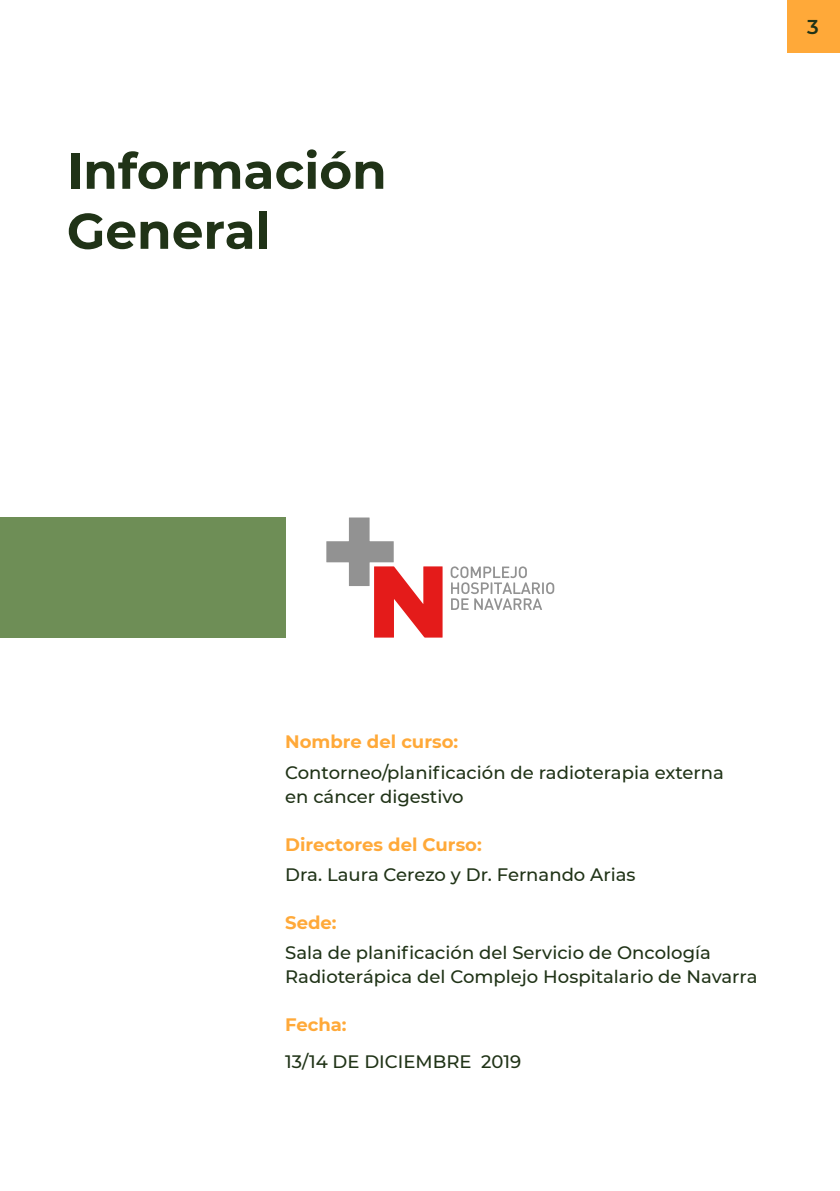
<style>
.page{position:relative;width:840px;height:1191px;background:#fff}
.page>*{position:absolute;margin:0;border:0;box-sizing:border-box;transform-origin:0 0}
.t1{font:700 50px/60px "Montserrat";color:#203317}
.t2{font:600 20px "Montserrat";color:#203317}
.t3{font:500 18px/24px "Montserrat";color:#203317}
.t4{font:700 18px "Montserrat";color:#ffa939}
</style>
<div class="page">
<div style="left:786px;top:0;width:53px;height:52px;background:#ffa939"></div>
<div style="left:0;top:517px;width:285px;height:120px;background:#6e8e56"></div>
<svg style="left:326px;top:517px;width:116px;height:121px"></svg>
<svg style="left:450px;top:566px;width:104px;height:44px"></svg>
<h1 class="t1" style="left:67px;top:138px;width:321px">Información<br>General</h1>
<p class="t2" style="left:806px;top:13px;width:13px">3</p>
<p class="t4" style="left:285px;top:729px;width:174px">Nombre del curso:</p>
<p class="t3" style="left:285px;top:759px;width:440px">Contorneo/planificación de radioterapia externa en cáncer digestivo</p>
<p class="t4" style="left:285px;top:831px;width:198px">Directores del Curso:</p>
<p class="t3" style="left:285px;top:861px;width:351px">Dra. Laura Cerezo y Dr. Fernando Arias</p>
<p class="t4" style="left:285px;top:909px;width:53px">Sede:</p>
<p class="t3" style="left:285px;top:939px;width:473px">Sala de planificación del Servicio de Oncología<br>Radioterápica del Complejo Hospitalario de Navarra</p>
<p class="t4" style="left:285px;top:1011px;width:63px">Fecha:</p>
<p class="t3" style="left:285px;top:1048px;width:237px">13/14 DE DICIEMBRE 2019</p>
</div>
